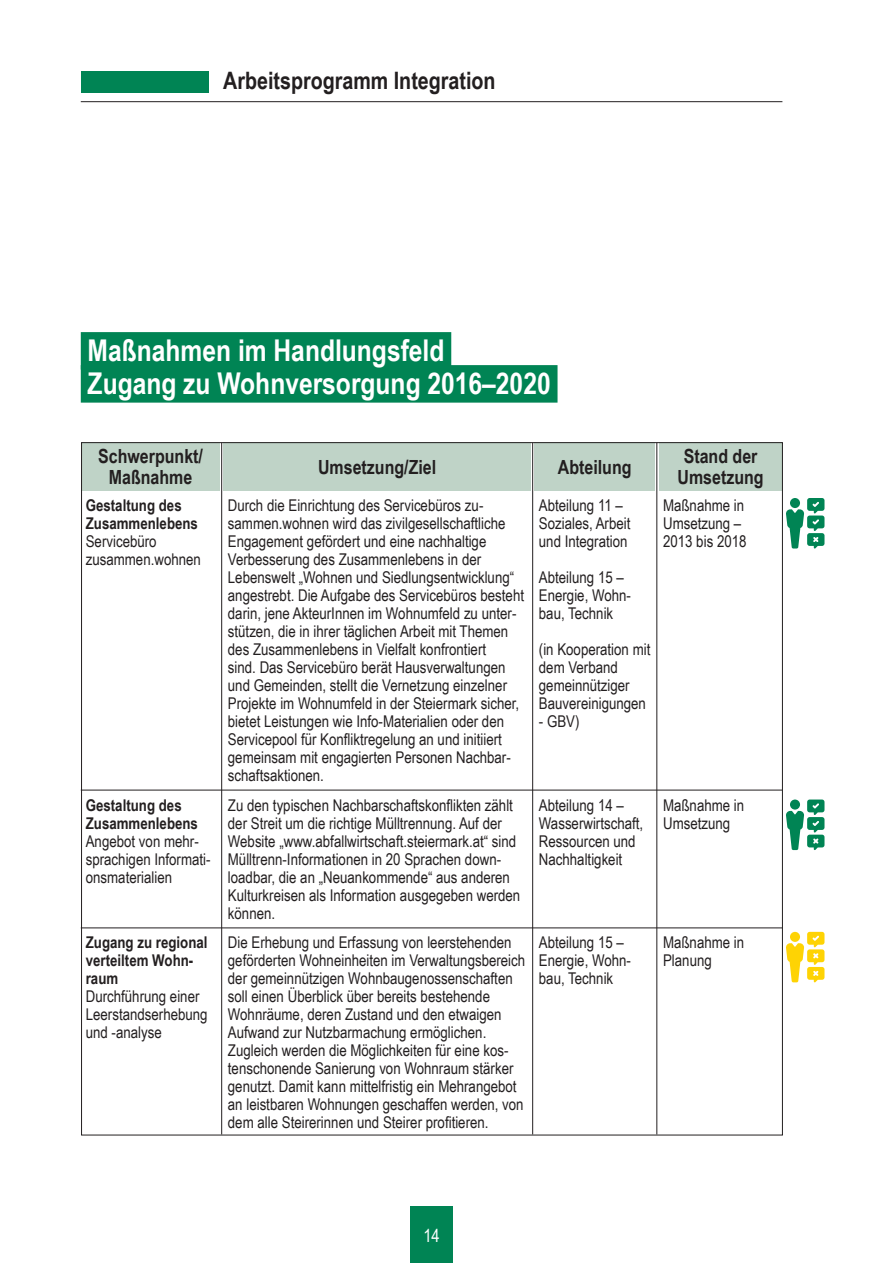
<style>
.page{position:relative;width:893px;height:1263px;background:#fff}
.page>*{position:absolute;margin:0;border:0;box-sizing:border-box;transform-origin:0 0}
.t1{font:700 30px/33px "Arial Narrow";color:#fff}
.t2{font:700 24px "Arial Narrow";color:#231f20}
.t3{font:700 19.5px/21px "Arial Narrow";color:#231f20;text-align:center}
.t4{font:18px "Arial Narrow";color:#fff}
.t5{font:16.2px/18px "Arial Narrow";color:#231f20}
.t6{font:700 16.2px/18px "Arial Narrow";color:#231f20}
</style>
<div class="page">
<div style="left:81px;top:71px;width:127px;height:22px;background:#008454"></div>
<hr style="left:81px;top:101px;width:701px;height:1px;background:#231f20">
<div style="left:410px;top:1206px;width:43px;height:57px;background:#008454"></div>
<div style="left:82px;top:443px;width:138px;height:48px;background:#bfd3c7"></div>
<div style="left:224px;top:443px;width:307px;height:48px;background:#bfd3c7"></div>
<div style="left:659px;top:443px;width:123px;height:48px;background:#bfd3c7"></div>
<div style="left:535px;top:443px;width:120px;height:48px;background:#bfd3c7"></div>
<hr style="left:221px;top:443px;width:1px;height:691px;background:#231f20">
<hr style="left:532px;top:443px;width:1px;height:691px;background:#231f20">
<hr style="left:656px;top:443px;width:1px;height:691px;background:#231f20">
<div style="left:81px;top:332px;width:370px;height:38px;background:#008454"></div>
<div style="left:81px;top:365px;width:476px;height:38px;background:#008454"></div>
<hr style="left:81px;top:790px;width:701px;height:1px;background:#231f20">
<hr style="left:81px;top:927px;width:701px;height:1px;background:#231f20">
<svg style="left:786px;top:932px;width:38px;height:50px"></svg>
<svg style="left:786px;top:498px;width:38px;height:50px"></svg>
<svg style="left:786px;top:799px;width:38px;height:51px"></svg>
<h2 class="t2" style="left:223px;top:62px;width:274px">Arbeitsprogramm Integration</h2>
<h1 class="t1" style="left:88px;top:333px;width:465px">Maßnahmen im Handlungsfeld<br>Zugang zu Wohnversorgung 2016–2020</h1>
<p class="t3" style="left:98px;top:445px;width:106px">Schwerpunkt/<br>Maßnahme</p>
<p class="t3" style="left:318px;top:456px;width:120px">Umsetzung/Ziel</p>
<p class="t3" style="left:677px;top:445px;width:88px">Stand der<br>Umsetzung</p>
<p class="t3" style="left:558px;top:456px;width:75px">Abteilung</p>
<p class="t6" style="left:86px;top:496px;width:114px">Gestaltung des<br>Zusammenlebens</p>
<p class="t5" style="left:86px;top:532px;width:117px">Servicebüro zusammen.wohnen</p>
<p class="t6" style="left:86px;top:795px;width:114px">Gestaltung des<br>Zusammenlebens</p>
<p class="t5" style="left:86px;top:832px;width:126px">Angebot von mehr&shy;sprachigen Informati&shy;onsmaterialien</p>
<p class="t6" style="left:86px;top:932px;width:123px">Zugang zu regional verteiltem Wohn&shy;raum</p>
<p class="t5" style="left:86px;top:986px;width:123px">Durchführung einer<br>Leerstandserhebung und -analyse</p>
<p class="t5" style="left:228px;top:496px;width:298px">Durch die Einrichtung des Servicebüros zu&shy;sammen.wohnen wird das zivilgesellschaftliche Engagement gefördert und eine nachhaltige Verbesserung des Zusammenlebens in der Lebenswelt „Wohnen und Siedlungsentwicklung“ angestrebt. Die Aufgabe des Servicebüros besteht darin, jene AkteurInnen im Wohnumfeld zu unter&shy;stützen, die in ihrer täglichen Arbeit mit Themen des Zusammenlebens in Vielfalt konfrontiert<br>sind. Das Servicebüro berät Hausverwaltungen und Gemeinden, stellt die Vernetzung einzelner Projekte im Wohnumfeld in der Steiermark sicher, bietet Leistungen wie Info-Materialien oder den Servicepool für Konfliktregelung an und initiiert gemeinsam mit engagierten Personen Nachbar&shy;schaftsaktionen.</p>
<p class="t5" style="left:228px;top:796px;width:294px">Zu den typischen Nachbarschaftskonflikten zählt der Streit um die richtige Mülltrennung. Auf der Website „www.abfallwirtschaft.steiermark.at“ sind Mülltrenn-Informationen in 20 Sprachen down&shy;loadbar, die an „Neuankommende“ aus anderen Kulturkreisen als Information ausgegeben werden können.</p>
<p class="t5" style="left:228px;top:932px;width:299px">Die Erhebung und Erfassung von leerstehenden geförderten Wohneinheiten im Verwaltungsbereich der gemeinnützigen Wohnbaugenossenschaften soll einen Überblick über bereits bestehende Wohnräume, deren Zustand und den etwaigen Aufwand zur Nutzbarmachung ermöglichen.<br>Zugleich werden die Möglichkeiten für eine kos&shy;tenschonende Sanierung von Wohnraum stärker genutzt. Damit kann mittelfristig ein Mehrangebot an leistbaren Wohnungen geschaffen werden, von dem alle Steirerinnen und Steirer profitieren.</p>
<p class="t5" style="left:539px;top:496px;width:93px">Abteilung 11 –<br>Soziales, Arbeit und Integration</p>
<p class="t5" style="left:539px;top:568px;width:94px">Abteilung 15 –<br>Energie, Wohn&shy;bau, Technik</p>
<p class="t5" style="left:539px;top:640px;width:113px">(in Kooperation mit dem Verband gemeinnütziger<br>Bauvereinigungen</p>
<p class="t5" style="left:539px;top:712px;width:42px">- GBV)</p>
<p class="t5" style="left:663px;top:496px;width:85px">Maßnahme in<br>Umsetzung –<br>2013 bis 2018</p>
<p class="t5" style="left:539px;top:796px;width:106px">Abteilung 14 –<br>Wasserwirtschaft,<br>Ressourcen und<br>Nachhaltigkeit</p>
<p class="t5" style="left:663px;top:796px;width:83px">Maßnahme in<br>Umsetzung</p>
<p class="t5" style="left:539px;top:932px;width:94px">Abteilung 15 –<br>Energie, Wohn&shy;bau, Technik</p>
<p class="t5" style="left:663px;top:932px;width:83px">Maßnahme in<br>Planung</p>
<p class="t4" style="left:423px;top:1222px;width:18px">14</p>
</div>
